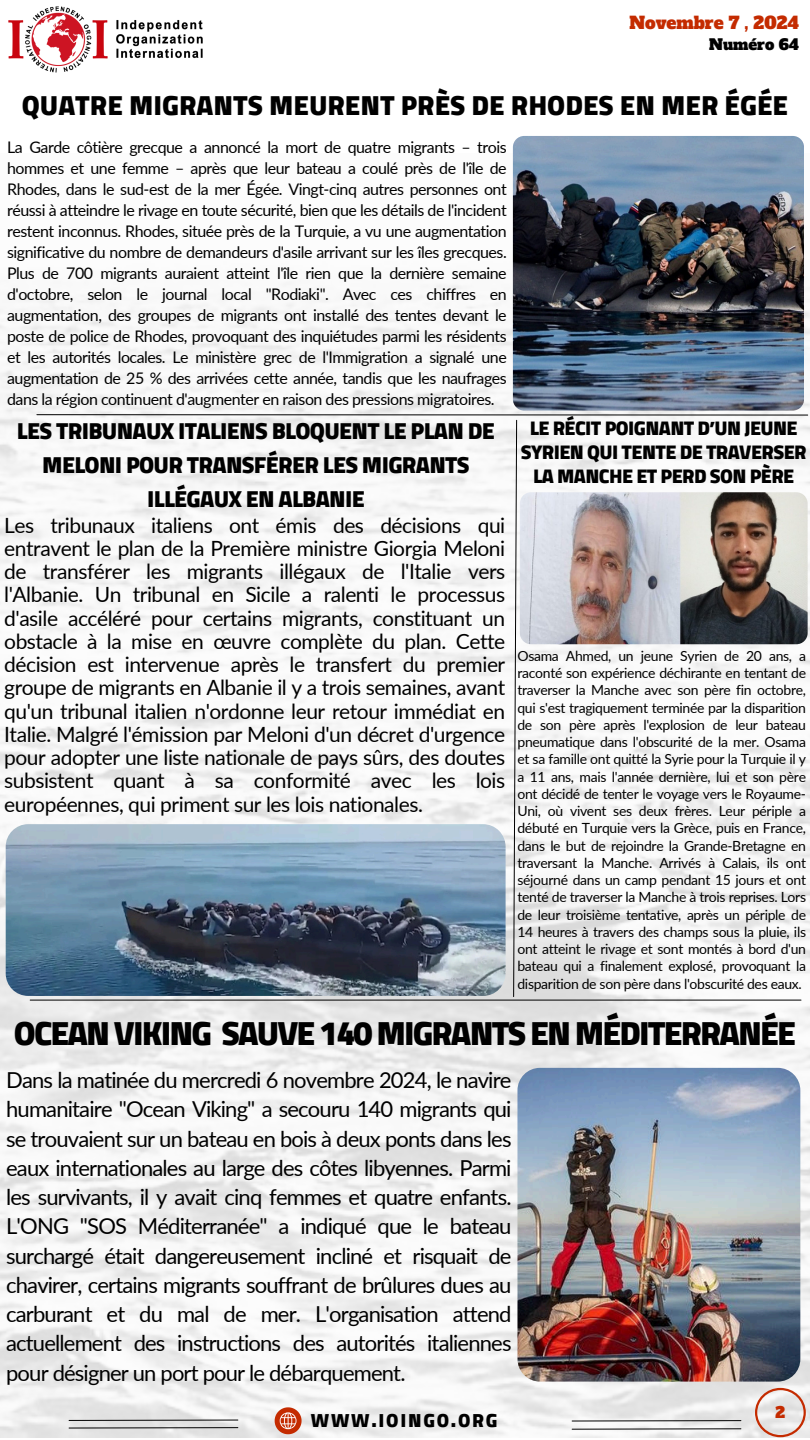
<style>
.page{position:relative;width:810px;height:1440px;background:#fff}
.page>*{position:absolute;margin:0;border:0;box-sizing:border-box;transform-origin:0 0}
.t1{font:900 34px "Cairo";letter-spacing:-.055em;color:#000}
.t2{font:900 28px "Cairo";color:#000}
.t3{font:900 23.5px/33.8px "Cairo";letter-spacing:-.03em;color:#000;text-align:center}
.t4{font:22px/29.2px "Lato";letter-spacing:-.04em;color:#000;text-align:justify}
.t5{font:21px/23.2px "Lato";letter-spacing:-.02em;color:#000;text-align:justify}
.t6{font:900 20px/24px "Cairo";letter-spacing:-.03em;color:#000;text-align:center}
.t7{font:900 19.2px "Cairo";letter-spacing:.09em;color:#000}
.t8{font:16.7px "Alfa Slab One";color:#c42b00}
.t9{font:16px/21px "Lato";letter-spacing:-.03em;color:#000;text-align:justify}
.t10{font:15px "Alfa Slab One";color:#c42b00}
.t11{font:14.7px "Alfa Slab One";color:#000}
.t12{font:14px/17.2px "Lato";letter-spacing:-.025em;color:#000;text-align:justify}
</style>
<div class="page">
<img style="left:0;top:153px;width:810px;height:1284px">
<img style="left:513px;top:136px;width:291px;height:274px;border-radius:11px">
<hr style="left:30px;top:1000px;width:771px;height:1px;background:#000">
<svg style="left:755px;top:1388px;width:51px;height:49px"></svg>
<svg style="left:68px;top:1419px;width:171px;height:2px"></svg>
<svg style="left:275px;top:1407px;width:27px;height:27px"></svg>
<svg style="left:68px;top:1427px;width:171px;height:2px"></svg>
<svg style="left:571px;top:1420px;width:171px;height:2px"></svg>
<svg style="left:571px;top:1428px;width:171px;height:2px"></svg>
<svg style="left:36px;top:414px;width:772px;height:583px"></svg>
<img style="left:6px;top:824px;width:500px;height:172px">
<img style="left:8px;top:6px;width:195px;height:67px">
<img style="left:517px;top:1068px;width:283px;height:313px;border-radius:22px">
<p class="t8" style="left:629px;top:11px;width:171px">Novembre 7 , 2024</p>
<p class="t11" style="left:709px;top:35px;width:91px">Numéro 64</p>
<h2 class="t2" style="left:22px;top:89px;width:768px">QUATRE MIGRANTS MEURENT PRÈS DE RHODES EN MER ÉGÉE</h2>
<h5 class="t9" style="left:7px;top:136px;width:501px">La Garde côtière grecque a annoncé la mort de quatre migrants – trois hommes et une femme – après que leur bateau a coulé près de l'île de Rhodes, dans le sud-est de la mer Égée. Vingt-cinq autres personnes ont réussi à atteindre le rivage en toute sécurité, bien que les détails de l'incident restent inconnus. Rhodes, située près de la Turquie, a vu une augmentation significative du nombre de demandeurs d'asile arrivant sur les îles grecques.<br>Plus de 700 migrants auraient atteint l'île rien que la dernière semaine d'octobre, selon le journal local "Rodiaki". Avec ces chiffres en augmentation, des groupes de migrants ont installé des tentes devant le poste de police de Rhodes, provoquant des inquiétudes parmi les résidents et les autorités locales. Le ministère grec de l'Immigration a signalé une augmentation de 25 % des arrivées cette année, tandis que les naufrages dans la région continuent d'augmenter en raison des pressions migratoires.</h5>
<h1 class="t6" style="left:521px;top:417px;width:287px">LE RÉCIT POIGNANT D’UN JEUNE<br>SYRIEN QUI TENTE DE TRAVERSER<br>LA MANCHE ET PERD SON PÈRE</h1>
<p class="t3" style="left:17px;top:414px;width:480px">LES TRIBUNAUX ITALIENS BLOQUENT LE PLAN DE<br>MELONI POUR TRANSFÉRER LES MIGRANTS<br>ILLÉGAUX EN ALBANIE</p>
<p class="t5" style="left:4px;top:513px;width:503px">Les tribunaux italiens ont émis des décisions qui entravent le plan de la Première ministre Giorgia Meloni de transférer les migrants illégaux de l'Italie vers l'Albanie. Un tribunal en Sicile a ralenti le processus d'asile accéléré pour certains migrants, constituant un obstacle à la mise en œuvre complète du plan. Cette décision est intervenue après le transfert du premier groupe de migrants en Albanie il y a trois semaines, avant qu'un tribunal italien n'ordonne leur retour immédiat en Italie. Malgré l'émission par Meloni d'un décret d'urgence pour adopter une liste nationale de pays sûrs, des doutes subsistent quant à sa conformité avec les lois européennes, qui priment sur les lois nationales.</p>
<p class="t12" style="left:517px;top:647px;width:290px">Osama Ahmed, un jeune Syrien de 20 ans, a raconté son expérience déchirante en tentant de traverser la Manche avec son père fin octobre, qui s'est tragiquement terminée par la disparition de son père après l'explosion de leur bateau pneumatique dans l'obscurité de la mer. Osama et sa famille ont quitté la Syrie pour la Turquie il y a 11 ans, mais l'année dernière, lui et son père ont décidé de tenter le voyage vers le Royaume-Uni, où vivent ses deux frères. Leur périple a débuté en Turquie vers la Grèce, puis en France, dans le but de rejoindre la Grande-Bretagne en traversant la Manche. Arrivés à Calais, ils ont séjourné dans un camp pendant 15 jours et ont tenté de traverser la Manche à trois reprises. Lors de leur troisième tentative, après un périple de 14 heures à travers des champs sous la pluie, ils ont atteint le rivage et sont montés à bord d'un bateau qui a finalement explosé, provoquant la disparition de son père dans l'obscurité des eaux.</p>
<h6 class="t1" style="left:14px;top:1013px;width:784px">OCEAN VIKING SAUVE 140 MIGRANTS EN MÉDITERRANÉE</h6>
<p class="t4" style="left:6px;top:1065px;width:507px">Dans la matinée du mercredi 6 novembre 2024, le navire humanitaire "Ocean Viking" a secouru 140 migrants qui se trouvaient sur un bateau en bois à deux ponts dans les eaux internationales au large des côtes libyennes. Parmi les survivants, il y avait cinq femmes et quatre enfants.<br>L'ONG "SOS Méditerranée" a indiqué que le bateau surchargé était dangereusement incliné et risquait de chavirer, certains migrants souffrant de brûlures dues au carburant et du mal de mer. L'organisation attend actuellement des instructions des autorités italiennes pour désigner un port pour le débarquement.</p>
<p class="t7" style="left:311px;top:1409px;width:188px">WWW.IOINGO.ORG</p>
<p class="t10" style="left:776px;top:1402px;width:11px">2</p>
</div>
